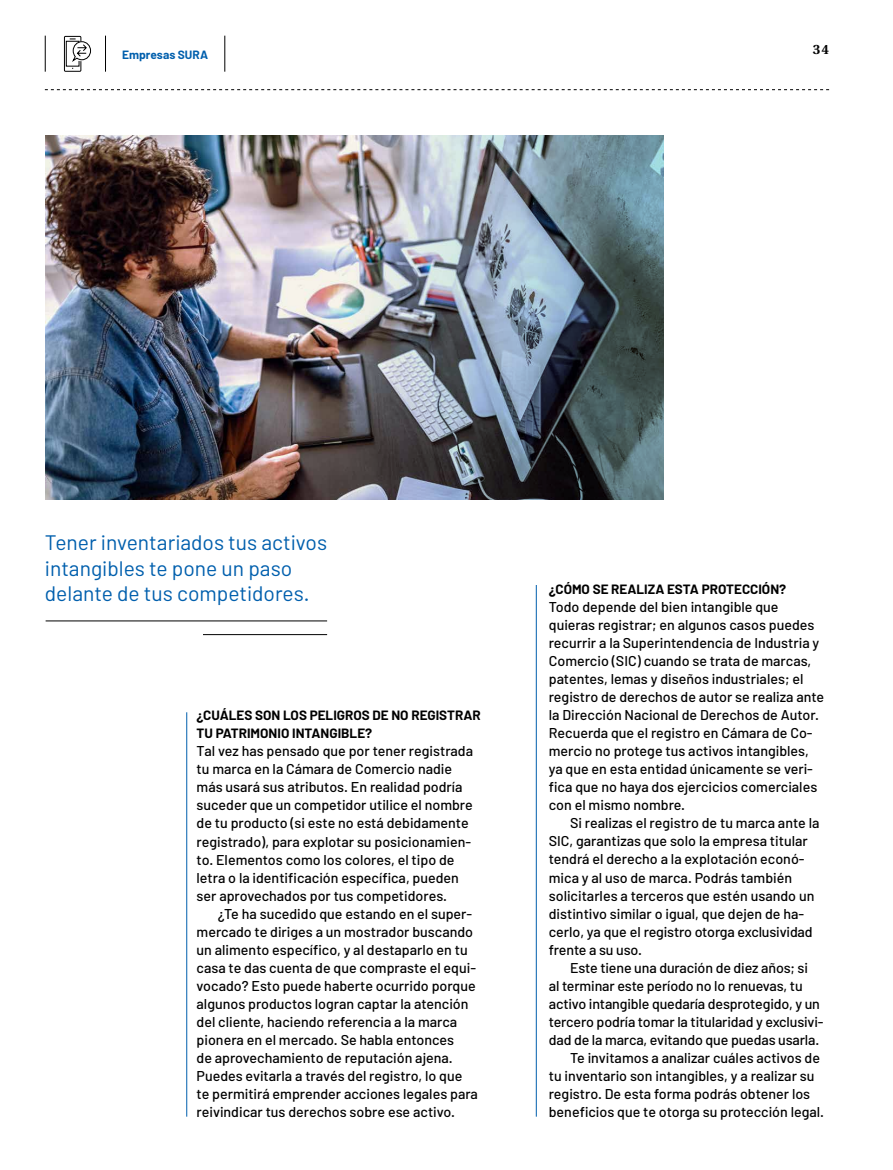
<style>
.page{position:relative;width:893px;height:1170px;background:#fff}
.page>*{position:absolute;margin:0;border:0;box-sizing:border-box;transform-origin:0 0}
.t1{font:21px/25.5px "Barlow";color:#005fad}
.t2{font:500 14.25px/18px "Barlow";color:#000}
.t3{font:700 13.5px/18px "Barlow";color:#000}
.t4{font:700 13.5px "Utopia";color:#000}
.t5{font:700 12px "Barlow";color:#005fad}
</style>
<div class="page">
<hr style="left:46px;top:620px;width:281px;height:1px;background:#000">
<hr style="left:203px;top:634px;width:124px;height:1px;background:#000">
<hr style="left:186px;top:712px;width:1px;height:404px;background:#005fad">
<hr style="left:536px;top:585px;width:1px;height:531px;background:#005fad">
<img style="left:45px;top:135px;width:618px;height:365px">
<svg style="left:45px;top:89px;width:784px;height:1px"></svg>
<hr style="left:224px;top:36px;width:1px;height:36px;background:#000">
<hr style="left:105px;top:36px;width:1px;height:36px;background:#000">
<hr style="left:45px;top:36px;width:1px;height:36px;background:#000">
<div style="left:64px;top:36px;width:17px;height:36px;border:1px solid #000"></div>
<svg style="left:66px;top:39px;width:25px;height:30px"></svg>
<p class="t5" style="left:122px;top:47px;width:87px">Empresas SURA</p>
<p class="t4" style="left:813px;top:42px;width:18px">34</p>
<h1 class="t1" style="left:45px;top:529px;width:284px">Tener inventariados tus activos intangibles te pone un paso delante de tus competidores.</h1>
<p class="t3" style="left:197px;top:706px;width:286px">¿CUÁLES SON LOS PELIGROS DE NO REGISTRAR<br>TU PATRIMONIO INTANGIBLE?</p>
<p class="t2" style="left:197px;top:742px;width:278px">Tal vez has pensado que por tener registrada tu marca en la Cámara de Comercio nadie más usará sus atributos. En realidad podría suceder que un competidor utilice el nombre de tu producto (si este no está debidamente registrado), para explotar su posicionamien&shy;to. Elementos como los colores, el tipo de letra o la identificación específica, pueden ser aprovechados por tus competidores.</p>
<p class="t2" style="left:197px;top:904px;width:283px;text-indent:21px">¿Te ha sucedido que estando en el super&shy;mercado te diriges a un mostrador buscando un alimento específico, y al destaparlo en tu casa te das cuenta de que compraste el equi&shy;vocado? Esto puede haberte ocurrido porque algunos productos logran captar la atención del cliente, haciendo referencia a la marca pionera en el mercado. Se habla entonces<br>de aprovechamiento de reputación ajena.<br>Puedes evitarla a través del registro, lo que te permitirá emprender acciones legales para reivindicar tus derechos sobre ese activo.</p>
<p class="t3" style="left:549px;top:580px;width:239px">¿CÓMO SE REALIZA ESTA PROTECCIÓN?</p>
<p class="t2" style="left:549px;top:598px;width:277px">Todo depende del bien intangible que quieras registrar; en algunos casos puedes recurrir a la Superintendencia de Industria y Comercio (SIC) cuando se trata de marcas, patentes, lemas y diseños industriales; el registro de derechos de autor se realiza ante la Dirección Nacional de Derechos de Autor.<br>Recuerda que el registro en Cámara de Co&shy;mercio no protege tus activos intangibles, ya que en esta entidad únicamente se veri&shy;fica que no haya dos ejercicios comerciales con el mismo nombre.</p>
<p class="t2" style="left:549px;top:814px;width:272px;text-indent:21px">Si realizas el registro de tu marca ante la SIC, garantizas que solo la empresa titular tendrá el derecho a la explotación econó&shy;mica y al uso de marca. Podrás también solicitarles a terceros que estén usando un distintivo similar o igual, que dejen de ha&shy;cerlo, ya que el registro otorga exclusividad frente a su uso.</p>
<p class="t2" style="left:570px;top:958px;width:239px">Este tiene una duración de diez años; si</p>
<p class="t2" style="left:549px;top:976px;width:255px">al terminar este período no lo renuevas, tu</p>
<p class="t2" style="left:549px;top:994px;width:273px">activo intangible quedaría desprotegido, y un</p>
<p class="t2" style="left:549px;top:1012px;width:276px">tercero podría tomar la titularidad y exclusivi-</p>
<p class="t2" style="left:549px;top:1030px;width:272px">dad de la marca, evitando que puedas usarla.</p>
<p class="t2" style="left:570px;top:1048px;width:251px">Te invitamos a analizar cuáles activos de</p>
<p class="t2" style="left:549px;top:1066px;width:267px">tu inventario son intangibles, y a realizar su</p>
<p class="t2" style="left:549px;top:1084px;width:263px">registro. De esta forma podrás obtener los</p>
<p class="t2" style="left:549px;top:1102px;width:277px">beneficios que te otorga su protección legal.</p>
</div>
